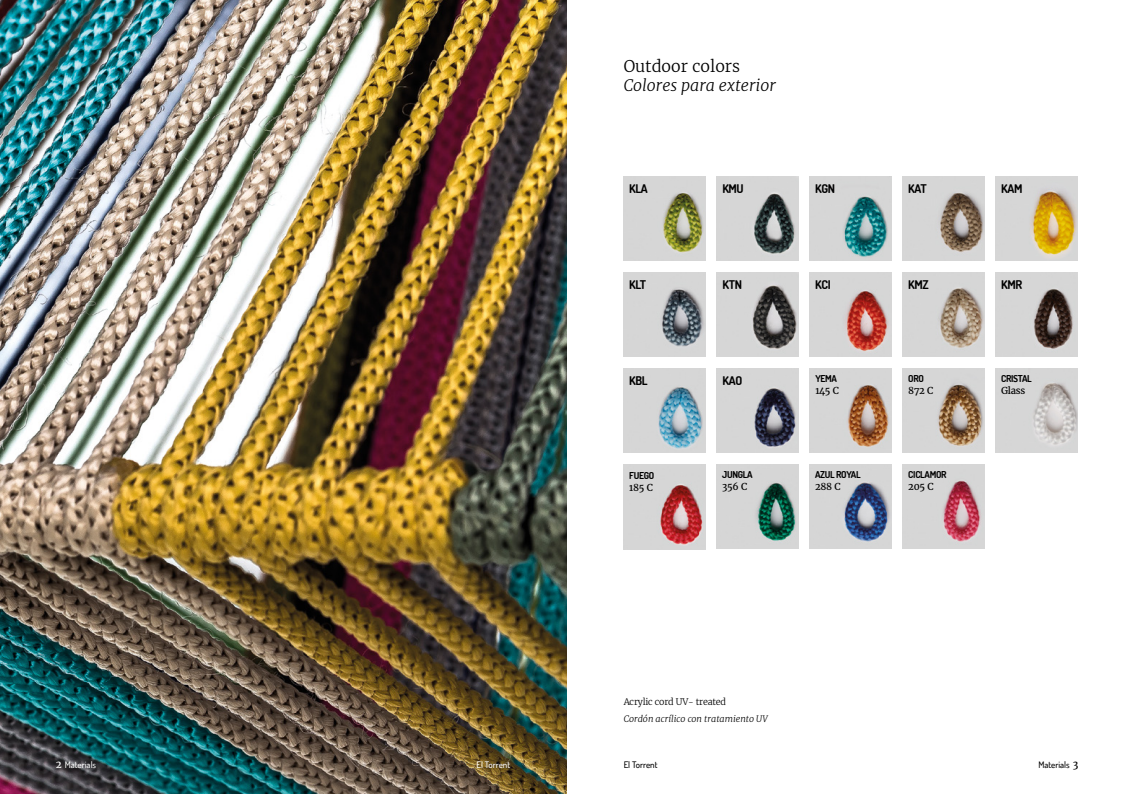
<style>
.page{position:relative;width:1134px;height:794px;background:#fff}
.page>*{position:absolute;margin:0;border:0;box-sizing:border-box;transform-origin:0 0}
.t1{font:italic 300 16px "Merriweather";color:#000}
.t2{font:300 16px "Merriweather";color:#000}
.t3{font:700 12px "Dosis";letter-spacing:-.03em;color:#000}
.t4{font:700 9.5px "Dosis";letter-spacing:-.03em;color:#000}
.t5{font:9.5px "Merriweather";letter-spacing:-.03em;color:#000}
.t6{font:italic 300 9px "Merriweather";color:#000}
.t7{font:300 9px "Merriweather";letter-spacing:-.025em;color:#000}
.t8{font:500 9px "Dosis";color:#fff}
.t9{font:500 9px "Dosis";color:#000}
.s1{font-family:"Merriweather";font-weight:400;font-size:10px}
</style>
<div class="page">
<img style="left:0;top:0;width:567px;height:794px">
<img style="left:809px;top:464px;width:82px;height:84px">
<img style="left:903px;top:464px;width:81px;height:84px">
<img style="left:995px;top:368px;width:82px;height:85px">
<img style="left:903px;top:368px;width:81px;height:85px">
<img style="left:810px;top:368px;width:81px;height:85px">
<img style="left:623px;top:465px;width:82px;height:84px">
<img style="left:716px;top:464px;width:82px;height:84px">
<img style="left:996px;top:176px;width:81px;height:84px">
<img style="left:903px;top:273px;width:81px;height:84px">
<img style="left:623px;top:273px;width:82px;height:84px">
<img style="left:903px;top:176px;width:81px;height:84px">
<img style="left:717px;top:176px;width:81px;height:84px">
<img style="left:810px;top:273px;width:81px;height:84px">
<img style="left:717px;top:368px;width:82px;height:85px">
<img style="left:996px;top:273px;width:81px;height:84px">
<img style="left:717px;top:273px;width:82px;height:84px">
<img style="left:810px;top:176px;width:81px;height:84px">
<img style="left:623px;top:368px;width:82px;height:85px">
<img style="left:623px;top:176px;width:82px;height:84px">
<h1 class="t2" style="left:624px;top:56px;width:118px">Outdoor colors</h1>
<h1 class="t1" style="left:624px;top:75px;width:154px">Colores para exterior</h1>
<p class="t3" style="left:629px;top:181px;width:20px">KLA</p>
<p class="t3" style="left:722px;top:181px;width:23px">KMU</p>
<p class="t3" style="left:908px;top:181px;width:20px">KAT</p>
<p class="t3" style="left:815px;top:181px;width:21px">KGN</p>
<p class="t3" style="left:1001px;top:181px;width:23px">KAM</p>
<p class="t3" style="left:629px;top:277px;width:18px">KLT</p>
<p class="t3" style="left:908px;top:277px;width:22px">KMZ</p>
<p class="t3" style="left:723px;top:277px;width:21px">KTN</p>
<p class="t3" style="left:1001px;top:277px;width:23px">KMR</p>
<p class="t3" style="left:815px;top:277px;width:17px">KCI</p>
<p class="t3" style="left:629px;top:373px;width:20px">KBL</p>
<p class="t4" style="left:629px;top:469px;width:27px">FUEGO</p>
<p class="t5" style="left:629px;top:481px;width:25px">185 C</p>
<p class="t3" style="left:723px;top:373px;width:21px">KAO</p>
<p class="t4" style="left:722px;top:468px;width:32px">JUNGLA</p>
<p class="t5" style="left:722px;top:480px;width:27px">356 C</p>
<p class="t4" style="left:815px;top:372px;width:23px">YEMA</p>
<p class="t5" style="left:815px;top:384px;width:25px">145 C</p>
<p class="t4" style="left:815px;top:468px;width:47px">AZUL ROYAL</p>
<p class="t5" style="left:815px;top:480px;width:27px">288 C</p>
<p class="t4" style="left:908px;top:372px;width:17px">ORO</p>
<p class="t5" style="left:908px;top:384px;width:27px">872 C</p>
<p class="t4" style="left:908px;top:468px;width:40px">CICLAMOR</p>
<p class="t5" style="left:908px;top:480px;width:27px">205 C</p>
<p class="t4" style="left:1001px;top:372px;width:32px">CRISTAL</p>
<p class="t5" style="left:1001px;top:384px;width:26px">Glass</p>
<p class="t7" style="left:624px;top:696px;width:104px">Acrylic cord UV- treated</p>
<p class="t6" style="left:624px;top:712px;width:145px">Cordón acrílico con tratamiento UV</p>
<p class="t8" style="left:56px;top:759px;width:42px"><span class="s1">2</span> Materials</p>
<p class="t8" style="left:476px;top:759px;width:35px">El Torrent</p>
<p class="t9" style="left:624px;top:759px;width:35px">El Torrent</p>
<p class="t9" style="left:1038px;top:759px;width:42px">Materials <span class="s1">3</span></p>
</div>
